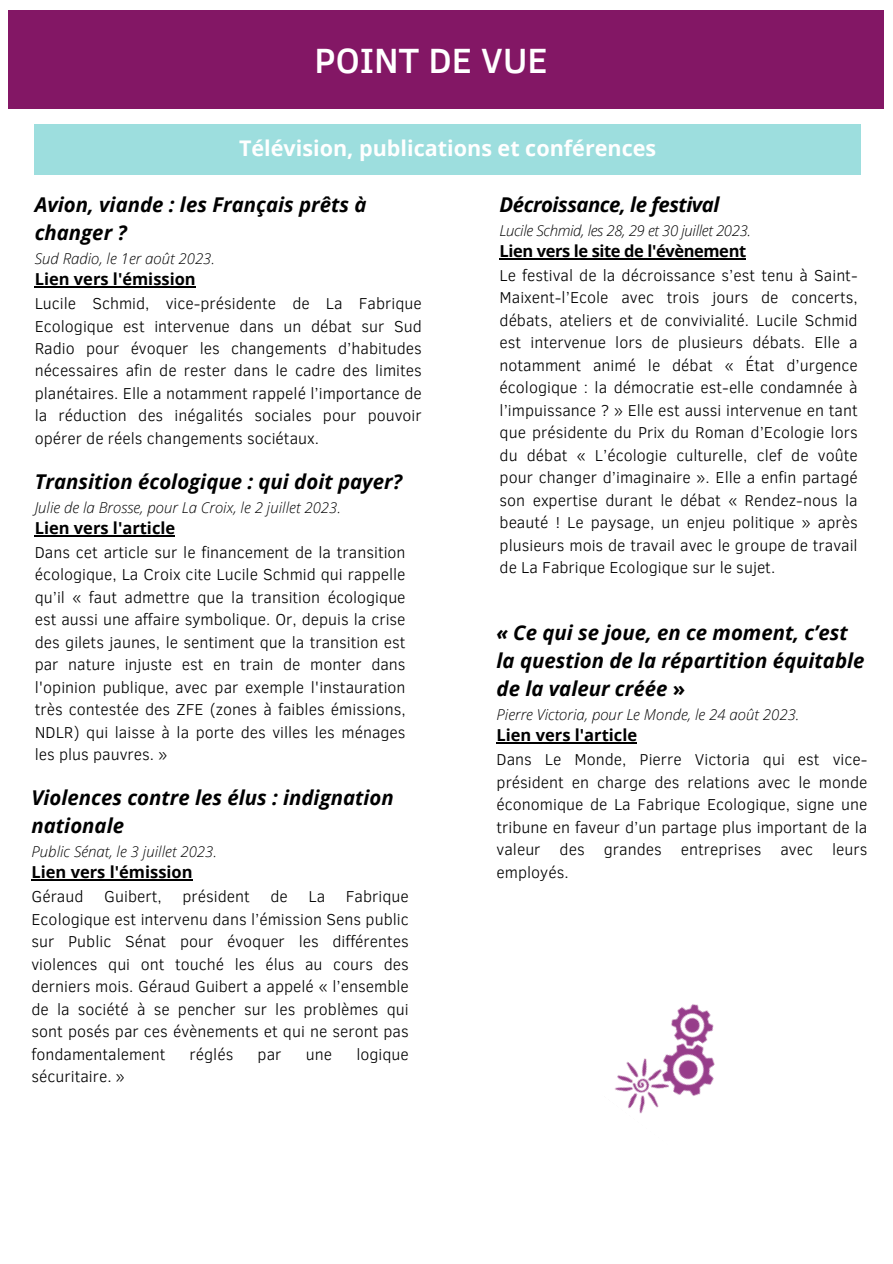
<style>
.page{position:relative;width:893px;height:1264px;background:#fff}
.page>*{position:absolute;margin:0;border:0;box-sizing:border-box;transform-origin:0 0}
.t1{font:500 36px "Clear Sans";color:#fff}
.t2{font:700 21.6px "Open Sans";color:#fff}
.t3{font:italic 700 20.4px/28px "Open Sans";color:#000}
.t4{font:italic 700 20.4px "Open Sans";letter-spacing:-.025em;color:#000}
.t5{font:700 16.5px "Open Sans";color:#000}
.t6{font:700 16.5px "Open Sans";letter-spacing:-.025em;color:#000}
.t7{font:300 16.2px/22.5px "Clear Sans";color:#000;text-align:justify}
.t8{font:italic 300 15px "Open Sans";color:#000}
.t9{font:italic 300 15px "Open Sans";letter-spacing:-.025em;color:#000}
.s1{font-style:normal}
</style>
<div class="page">
<div style="left:35px;top:124px;width:825px;height:50px;background:#9ddede"></div>
<div style="left:8px;top:10px;width:876px;height:99px;background:#831765"></div>
<img style="left:614px;top:1004px;width:101px;height:110px">
<hr style="left:35px;top:286px;width:161px;height:2px;background:#000">
<hr style="left:499px;top:258px;width:246px;height:1px;background:#000">
<hr style="left:35px;top:535px;width:140px;height:1px;background:#000">
<hr style="left:31px;top:879px;width:161px;height:1px;background:#000">
<hr style="left:496px;top:742px;width:141px;height:1px;background:#000">
<p class="t1" style="left:314px;top:34px;width:235px">POINT DE VUE</p>
<p class="t2" style="left:239px;top:132px;width:418px">Télévision, publications et conférences</p>
<p class="t3" style="left:35px;top:190px;width:333px">Avion, viande : les Français prêts à changer ?</p>
<p class="t8" style="left:35px;top:248px;width:182px">Sud Radio, le 1er août 2023.</p>
<p class="t5" style="left:35px;top:268px;width:163px">Lien vers l'émission</p>
<p class="t7" style="left:35px;top:291px;width:388px">Lucile Schmid, vice-présidente de La Fabrique Ecologique est intervenue dans un débat sur Sud Radio pour évoquer les changements d’habitudes nécessaires afin de rester dans le cadre des limites planétaires. Elle a notamment rappelé l’importance de la réduction des inégalités sociales pour pouvoir opérer de réels changements sociétaux.</p>
<p class="t3" style="left:35px;top:467px;width:369px">Transition écologique : qui doit payer?</p>
<p class="t8" style="left:35px;top:496px;width:308px">Julie de la Brosse, pour La Croix, le 2 juillet 2023.</p>
<p class="t5" style="left:35px;top:516px;width:142px">Lien vers l'article</p>
<p class="t7" style="left:35px;top:540px;width:372px">Dans cet article sur le financement de la transition écologique, La Croix cite Lucile Schmid qui rappelle qu’il « faut admettre que la transition écologique est aussi une affaire symbolique. Or, depuis la crise des gilets jaunes, le sentiment que la transition est par nature injuste est en train de monter dans l'opinion publique, avec par exemple l'instauration très contestée des ZFE (zones à faibles émissions, NDLR) qui laisse à la porte des villes les ménages les plus pauvres. »</p>
<p class="t3" style="left:31px;top:783px;width:364px">Violences contre les élus : indignation nationale</p>
<p class="t8" style="left:31px;top:841px;width:187px">Public Sénat, le 3 juillet 2023.</p>
<p class="t5" style="left:31px;top:860px;width:163px">Lien vers l'émission</p>
<p class="t7" style="left:31px;top:884px;width:54px">Géraud</p>
<p class="t7" style="left:104px;top:884px;width:59px">Guibert,</p>
<p class="t7" style="left:182px;top:884px;width:69px">président</p>
<p class="t7" style="left:270px;top:884px;width:19px">de</p>
<p class="t7" style="left:308px;top:884px;width:18px">La</p>
<p class="t7" style="left:31px;top:884px;width:379px;text-indent:314px">Fabrique Ecologique est intervenu dans l’émission Sens public sur Public Sénat pour évoquer les différentes violences qui ont touché les élus au cours des derniers mois. Géraud Guibert a appelé « l’ensemble de la société à se pencher sur les problèmes qui sont posés par ces évènements et qui ne seront pas fondamentalement</p>
<p class="t7" style="left:190px;top:1041px;width:45px">réglés</p>
<p class="t7" style="left:257px;top:1041px;width:25px">par</p>
<p class="t7" style="left:306px;top:1041px;width:28px">une</p>
<p class="t7" style="left:356px;top:1041px;width:54px">logique</p>
<p class="t7" style="left:31px;top:1064px;width:95px">sécuritaire. »</p>
<p class="t4" style="left:499px;top:190px;width:221px">Décroissance, le festival</p>
<p class="t9" style="left:499px;top:220px;width:253px">Lucile Schmid, les 28, 29 et 30 juillet 2023.</p>
<p class="t6" style="left:499px;top:240px;width:248px">Lien vers le site de l'évènement</p>
<p class="t7" style="left:499px;top:263px;width:359px">Le festival de la décroissance s’est tenu à Saint-Maixent-l’Ecole avec trois jours de concerts, débats, ateliers et de convivialité. Lucile Schmid est intervenue lors de plusieurs débats. Elle a notamment animé le débat « État d’urgence écologique : la démocratie est-elle condamnée à l’impuissance ? » Elle est aussi intervenue en tant que présidente du Prix du Roman d’Ecologie lors du débat « L’écologie culturelle, clef de voûte pour changer d’imaginaire ». Elle a enfin partagé son expertise durant le débat « Rendez-nous la beauté ! Le paysage, un enjeu politique » après plusieurs mois de travail avec le groupe de travail de La Fabrique Ecologique sur le sujet.</p>
<p class="t3" style="left:496px;top:618px;width:369px">« Ce qui se joue, en ce moment, c’est la question de la répartition équitable de la valeur créée <span class="s1">»</span></p>
<p class="t8" style="left:496px;top:704px;width:304px">Pierre Victoria, pour Le Monde, le 24 août 2023.</p>
<p class="t5" style="left:496px;top:723px;width:142px">Lien vers l'article</p>
<p class="t7" style="left:496px;top:747px;width:372px">Dans Le Monde, Pierre Victoria qui est vice&shy;président en charge des relations avec le monde économique de La Fabrique Ecologique, signe une tribune en faveur d’un partage plus important de la valeur des grandes entreprises avec leurs employés.</p>
</div>
